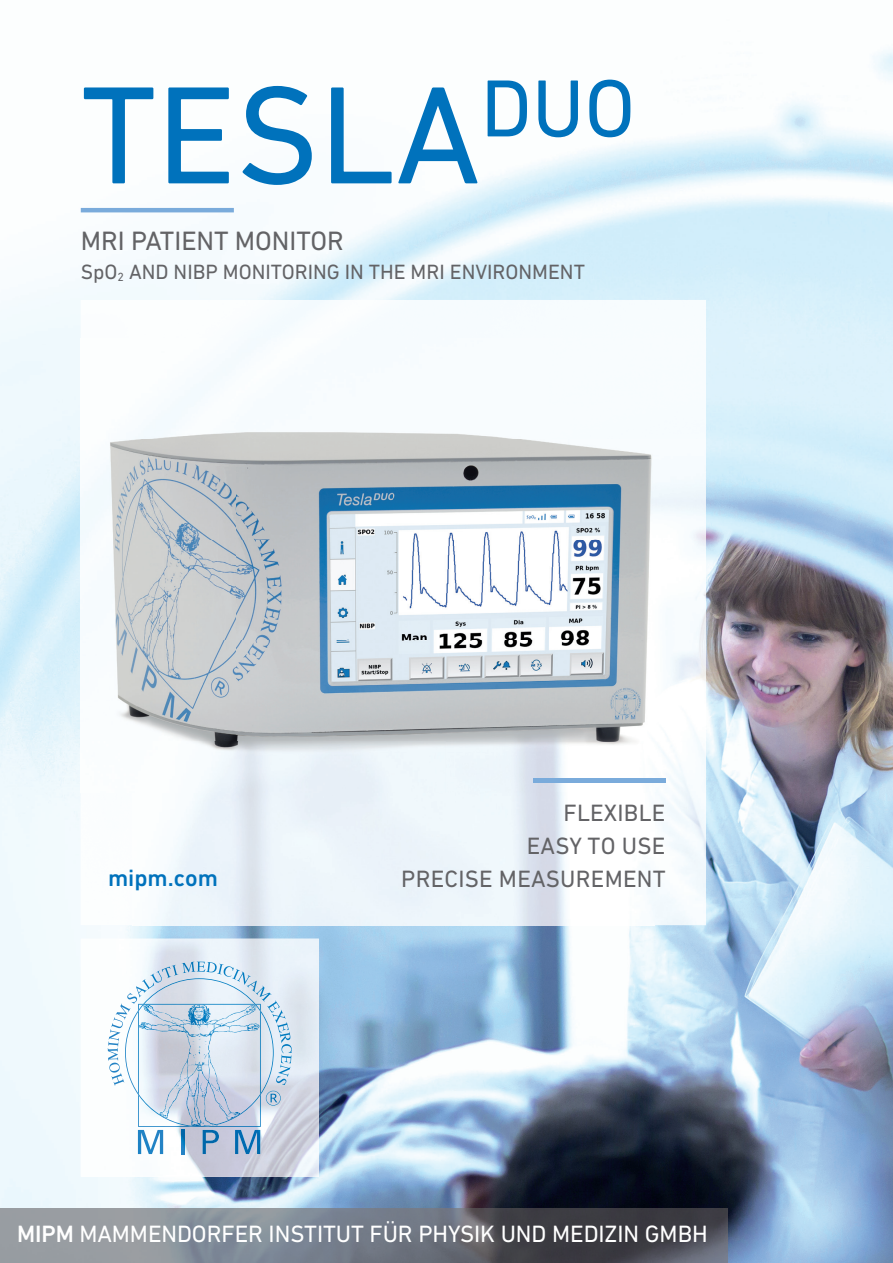
<style>
.page{position:relative;width:893px;height:1263px;background:#fff}
.page>*{position:absolute;margin:0;border:0;box-sizing:border-box;transform-origin:0 0}
.t1{font:141px "DIN Next LT Pro";color:#0072bc}
.t2{font:27px "DIN Next LT Pro";color:#636366}
.t3{font:24px "DIN Next LT Pro";letter-spacing:-.005em;color:#fff}
.t4{font:24px/33px "DIN Next CYR";letter-spacing:.01em;color:#636366;text-align:right}
.t5{font:500 24px "DIN Next LT Pro";color:#0072bc}
.t6{font:21px "DIN Next LT Pro";color:#636366}
.s1{font-size:12px}
.s2{font-weight:500}
</style>
<div class="page">
<img style="left:0;top:50px;width:893px;height:1213px">
<img style="left:81px;top:300px;width:625px;height:51px">
<img style="left:81px;top:792px;width:51px;height:133px">
<div style="left:654px;top:351px;width:52px;height:574px;background:#f5fbfd"></div>
<img style="left:132px;top:792px;width:522px;height:133px">
<img style="left:0;top:1209px;width:727px;height:54px">
<hr style="left:81px;top:208px;width:153px;height:4px;background:#7aabdb">
<img style="left:81px;top:339px;width:624px;height:453px">
<img style="left:534px;top:778px;width:131px;height:5px">
<img style="left:81px;top:939px;width:238px;height:238px">
<img style="left:125px;top:978px;width:149px;height:149px">
<img style="left:138px;top:1130px;width:25px;height:24px">
<img style="left:181px;top:1130px;width:4px;height:24px">
<img style="left:203px;top:1130px;width:16px;height:24px">
<img style="left:235px;top:1130px;width:25px;height:24px">
<img style="left:266px;top:1091px;width:15px;height:15px">
<svg style="left:108px;top:1017px;width:16px;height:69px"></svg>
<img style="left:116px;top:1003px;width:14px;height:16px">
<svg style="left:127px;top:965px;width:51px;height:39px"></svg>
<img style="left:182px;top:962px;width:14px;height:11px">
<svg style="left:197px;top:961px;width:43px;height:19px"></svg>
<img style="left:237px;top:971px;width:14px;height:14px">
<svg style="left:247px;top:981px;width:10px;height:11px"></svg>
<img style="left:255px;top:985px;width:17px;height:17px">
<svg style="left:267px;top:1000px;width:13px;height:13px"></svg>
<img style="left:272px;top:1010px;width:14px;height:13px">
<svg style="left:276px;top:1022px;width:16px;height:63px"></svg>
<svg style="left:192px;top:1036px;width:15px;height:15px"></svg>
<svg style="left:190px;top:1026px;width:4px;height:3px"></svg>
<svg style="left:188px;top:1065px;width:21px;height:1px"></svg>
<svg style="left:194px;top:1010px;width:10px;height:10px"></svg>
<h1 class="t1" style="left:81px;top:54px;width:556px">TESLA<sup>DUO</sup></h1>
<p class="t2" style="left:81px;top:225px;width:265px">MRI PATIENT MONITOR</p>
<p class="t6" style="left:81px;top:260px;width:506px">SpO<span class="s1">2</span> AND NIBP MONITORING IN THE MRI ENVIRONMENT</p>
<p class="t4" style="left:527px;top:796px;width:140px">FLEXIBLE<br>EASY TO USE</p>
<p class="t5" style="left:108px;top:864px;width:111px">mipm.com</p>
<p class="t4" style="left:401px;top:862px;width:266px">PRECISE MEASUREMENT</p>
<p class="t3" style="left:17px;top:1220px;width:692px"><span class="s2">MIPM</span> MAMMENDORFER INSTITUT FÜR PHYSIK UND MEDIZIN GMBH</p>
</div>
